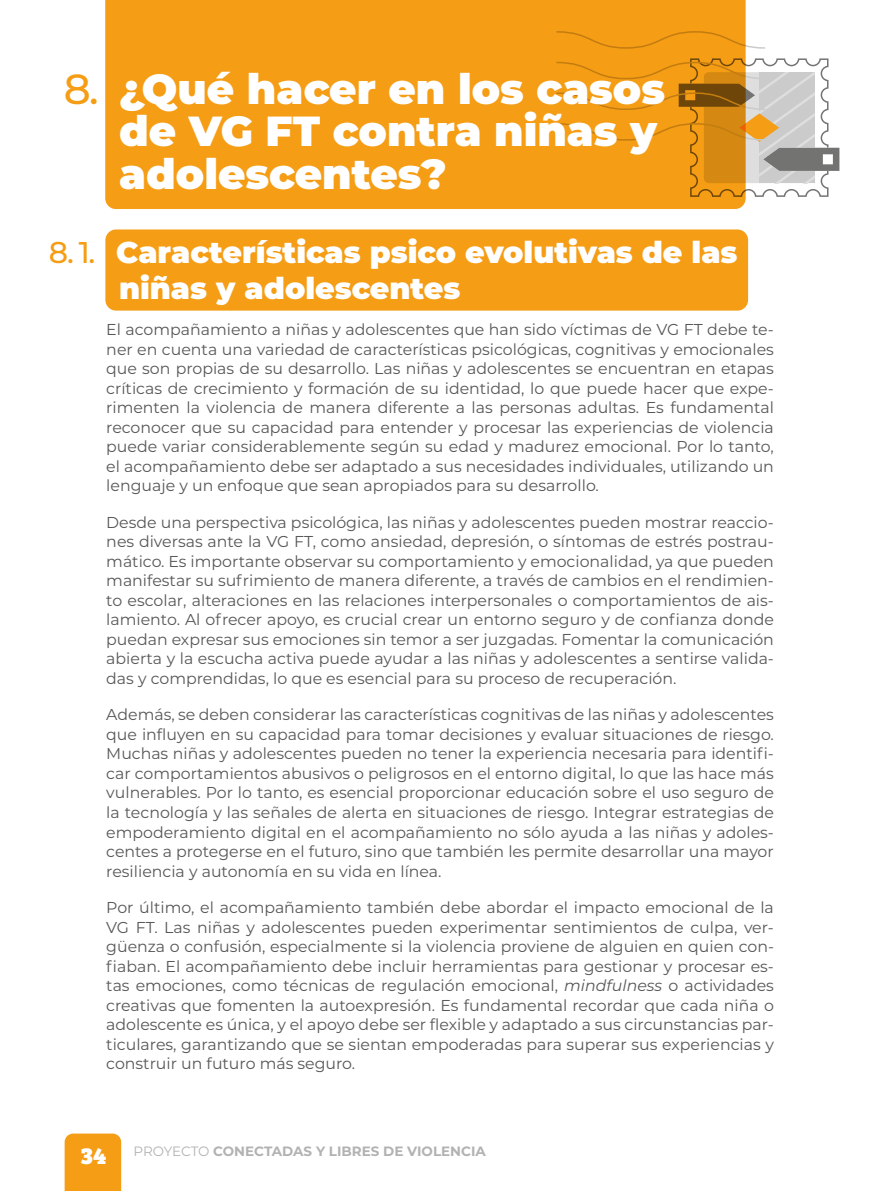
<style>
.page{position:relative;width:893px;height:1191px;background:#fff}
.page>*{position:absolute;margin:0;border:0;box-sizing:border-box;transform-origin:0 0}
.t1{font:900 42px/42px "Montserrat";color:#fff}
.t2{font:900 30px/36px "Montserrat";color:#fff}
.t3{font:15.75px/19.5px "Montserrat";color:#575756;text-align:justify}
.t4{font:700 13.5px "Montserrat";color:#b3b2b2}
.s1{font-weight:500;color:#f59d15}
.s2{font-style:italic}
.s3{font-family:"Bree Serif Eb";font-weight:400;font-size:24px;color:#fff}
.s4{font-weight:400}
</style>
<div class="page">
<div style="left:65px;top:1133px;width:56px;height:58px;background:#f59d15"></div>
<div style="left:105px;top:0;width:641px;height:209px;background:#f59d15"></div>
<svg style="left:555px;top:30px;width:210px;height:19px;background:#f1a329"></svg>
<svg style="left:555px;top:58px;width:284px;height:139px;background:#dfa64f"></svg>
<div style="left:105px;top:229px;width:643px;height:81px;background:#f59d15;border-radius:11px"></div>
<h1 class="t1" style="left:119px;top:66px;width:548px;text-indent:-55px"><span class="s1">8.</span> ¿Qué hacer en los casos de VG FT contra niñas y adolescentes?</h1>
<h2 class="t2" style="left:119px;top:232px;width:620px;text-indent:-70px"><span class="s1">8. 1.</span> Características psico evolutivas de las niñas y adolescentes</h2>
<p class="t3" style="left:106px;top:319px;width:669px">El acompañamiento a niñas y adolescentes que han sido víctimas de VG FT debe te&shy;ner en cuenta una variedad de características psicológicas, cognitivas y emocionales que son propias de su desarrollo. Las niñas y adolescentes se encuentran en etapas críticas de crecimiento y formación de su identidad, lo que puede hacer que expe&shy;rimenten la violencia de manera diferente a las personas adultas. Es fundamental reconocer que su capacidad para entender y procesar las experiencias de violencia puede variar considerablemente según su edad y madurez emocional. Por lo tanto, el acompañamiento debe ser adaptado a sus necesidades individuales, utilizando un lenguaje y un enfoque que sean apropiados para su desarrollo.</p>
<p class="t3" style="left:106px;top:512px;width:669px">Desde una perspectiva psicológica, las niñas y adolescentes pueden mostrar reaccio&shy;nes diversas ante la VG FT, como ansiedad, depresión, o síntomas de estrés postrau&shy;mático. Es importante observar su comportamiento y emocionalidad, ya que pueden manifestar su sufrimiento de manera diferente, a través de cambios en el rendimien&shy;to escolar, alteraciones en las relaciones interpersonales o comportamientos de ais&shy;lamiento. Al ofrecer apoyo, es crucial crear un entorno seguro y de confianza donde puedan expresar sus emociones sin temor a ser juzgadas. Fomentar la comunicación abierta y la escucha activa puede ayudar a las niñas y adolescentes a sentirse valida&shy;das y comprendidas, lo que es esencial para su proceso de recuperación.</p>
<p class="t3" style="left:106px;top:704px;width:669px">Además, se deben considerar las características cognitivas de las niñas y adolescentes que influyen en su capacidad para tomar decisiones y evaluar situaciones de riesgo.<br>Muchas niñas y adolescentes pueden no tener la experiencia necesaria para identifi&shy;car comportamientos abusivos o peligrosos en el entorno digital, lo que las hace más vulnerables. Por lo tanto, es esencial proporcionar educación sobre el uso seguro de la tecnología y las señales de alerta en situaciones de riesgo. Integrar estrategias de empoderamiento digital en el acompañamiento no sólo ayuda a las niñas y adoles&shy;centes a protegerse en el futuro, sino que también les permite desarrollar una mayor resiliencia y autonomía en su vida en línea.</p>
<p class="t3" style="left:106px;top:897px;width:669px">Por último, el acompañamiento también debe abordar el impacto emocional de la VG FT. Las niñas y adolescentes pueden experimentar sentimientos de culpa, ver&shy;güenza o confusión, especialmente si la violencia proviene de alguien en quien con&shy;fiaban. El acompañamiento debe incluir herramientas para gestionar y procesar es&shy;tas emociones, como técnicas de regulación emocional, <span class="s2">mindfulness</span> o actividades creativas que fomenten la autoexpresión. Es fundamental recordar que cada niña o adolescente es única, y el apoyo debe ser flexible y adaptado a sus circunstancias par&shy;ticulares, garantizando que se sientan empoderadas para superar sus experiencias y construir un futuro más seguro.</p>
<p class="t4" style="left:81px;top:1141px;width:406px"><span class="s3">34</span> <span class="s4">PROYECTO</span> CONECTADAS Y LIBRES DE VIOLENCIA</p>
</div>
